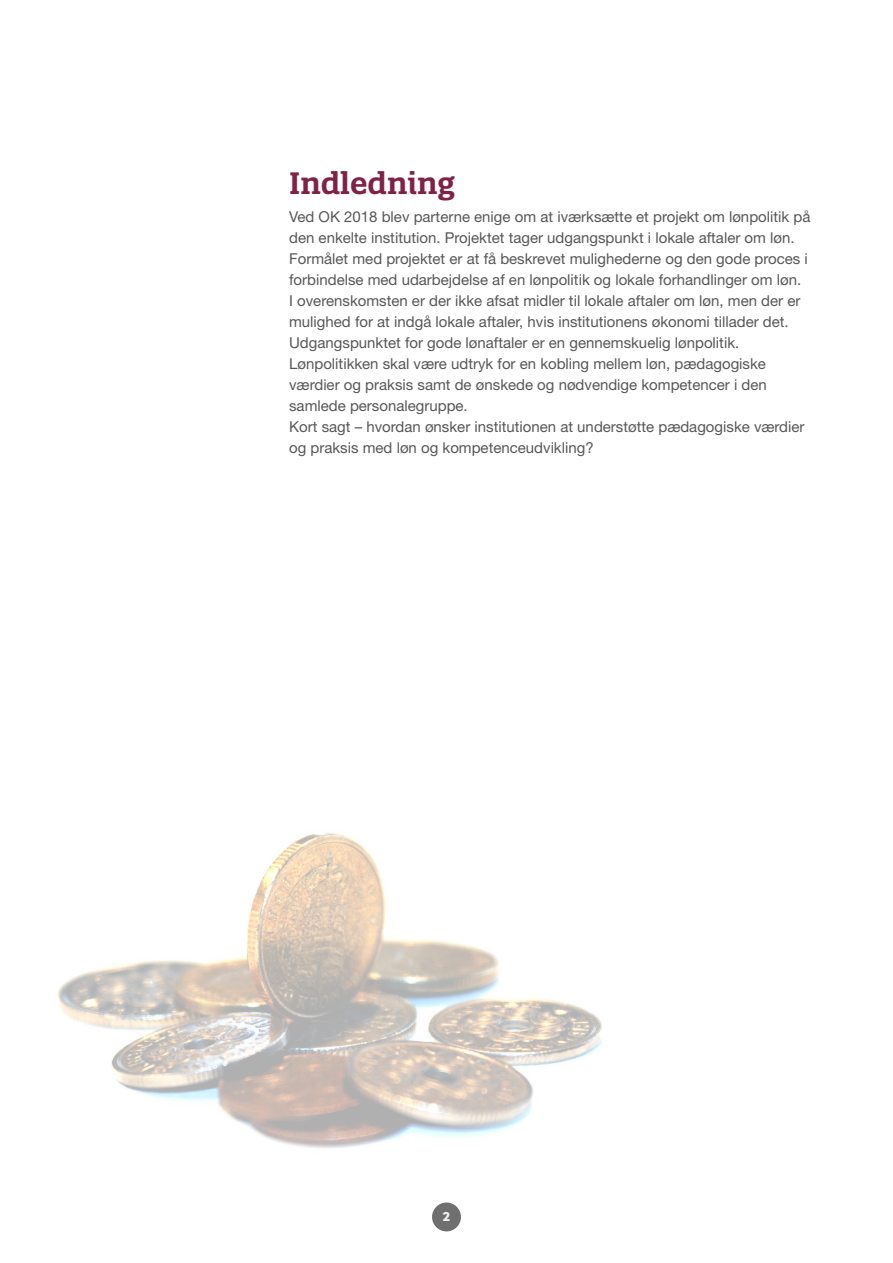
<style>
.page{position:relative;width:893px;height:1263px;background:#fff}
.page>*{position:absolute;margin:0;border:0;box-sizing:border-box;transform-origin:0 0}
.t1{font:600 30px "Quatro Slab";color:#802246}
.t2{font:15px/21px "Helvetica Neue";color:#575756}
.t3{font:800 13.5px "Inter Face";color:#ededed}
</style>
<div class="page">
<div style="left:432px;top:1202px;width:29px;height:29px;background:#706f6f;border-radius:50%"></div>
<img style="left:57px;top:833px;width:545px;height:315px">
<h1 class="t1" style="left:289px;top:164px;width:168px">Indledning</h1>
<p class="t2" style="left:289px;top:206px;width:523px">Ved OK 2018 blev parterne enige om at iværksætte et projekt om lønpolitik på den enkelte institution. Projektet tager udgangspunkt i lokale aftaler om løn.<br>Formålet med projektet er at få beskrevet mulighederne og den gode proces i forbindelse med udarbejdelse af en lønpolitik og lokale forhandlinger om løn.<br>I overenskomsten er der ikke afsat midler til lokale aftaler om løn, men der er mulighed for at indgå lokale aftaler, hvis institutionens økonomi tillader det.<br>Udgangspunktet for gode lønaftaler er en gennemskuelig lønpolitik.<br>Lønpolitikken skal være udtryk for en kobling mellem løn, pædagogiske værdier og praksis samt de ønskede og nødvendige kompetencer i den samlede personalegruppe.<br>Kort sagt – hvordan ønsker institutionen at understøtte pædagogiske værdier og praksis med løn og kompetenceudvikling?</p>
<p class="t3" style="left:443px;top:1208px;width:9px">2</p>
</div>
